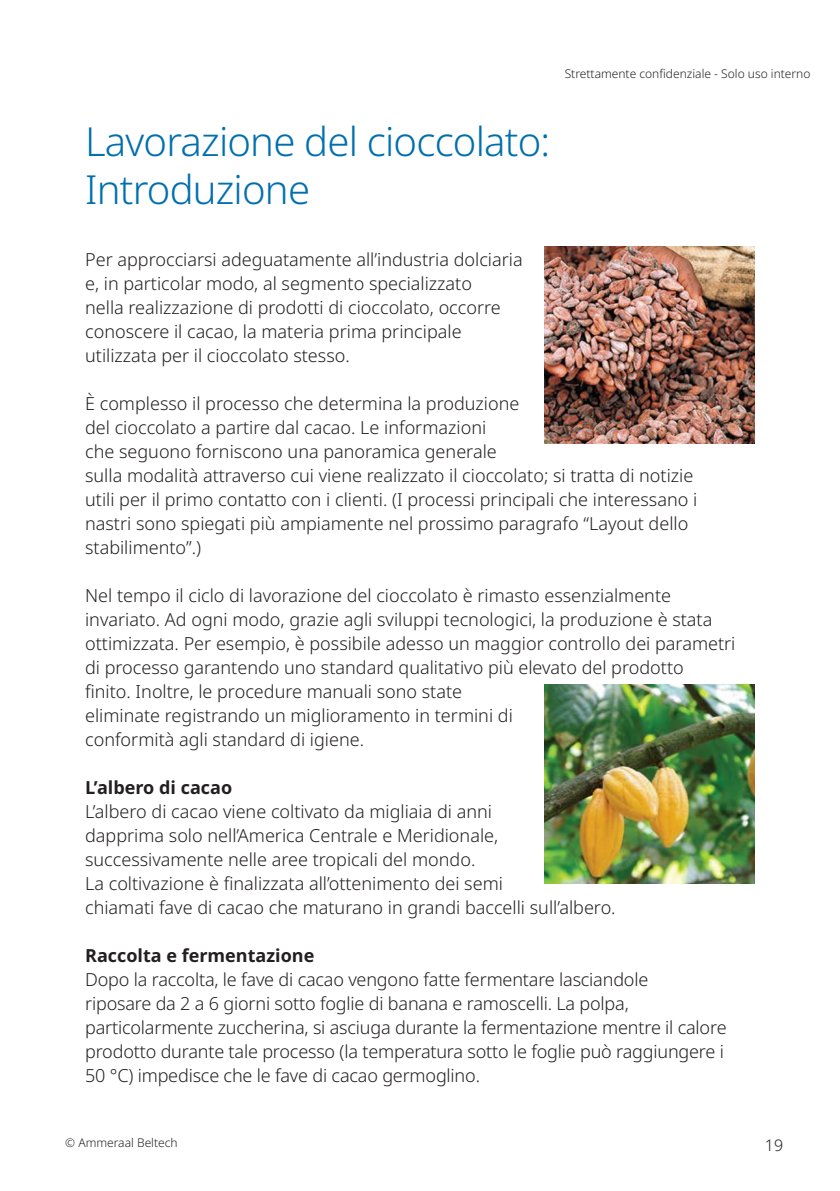
<style>
.page{position:relative;width:840px;height:1191px;background:#fff}
.page>*{position:absolute;margin:0;border:0;box-sizing:border-box;transform-origin:0 0}
.t1{font:300 40px "Noto Sans";letter-spacing:-.02em;color:#006faf}
.t2{font:300 18px/24px "Noto Sans";color:#231f20}
.t3{font:700 18px "Noto Sans";color:#231f20}
.t4{font:300 16px "Noto Sans";color:#231f20}
.t5{font:300 12px "Noto Sans";color:#231f20}
</style>
<div class="page">
<img style="left:544px;top:246px;width:210px;height:198px">
<img style="left:544px;top:685px;width:210px;height:198px">
<p class="t5" style="left:564px;top:65px;width:247px">Strettamente confidenziale - Solo uso interno</p>
<p class="t1" style="left:85px;top:114px;width:466px">Lavorazione del cioccolato:</p>
<p class="t1" style="left:85px;top:162px;width:226px">Introduzione</p>
<p class="t2" style="left:85px;top:248px;width:439px">Per approcciarsi adeguatamente all’industria dolciaria</p>
<p class="t2" style="left:85px;top:272px;width:388px">e, in particolar modo, al segmento specializzato</p>
<p class="t2" style="left:85px;top:296px;width:417px">nella realizzazione di prodotti di cioccolato, occorre</p>
<p class="t2" style="left:85px;top:320px;width:378px">conoscere il cacao, la materia prima principale utilizzata per il cioccolato stesso.</p>
<p class="t2" style="left:85px;top:392px;width:435px">È complesso il processo che determina la produzione</p>
<p class="t2" style="left:85px;top:416px;width:402px">del cioccolato a partire dal cacao. Le informazioni</p>
<p class="t2" style="left:85px;top:440px;width:413px">che seguono forniscono una panoramica generale</p>
<p class="t2" style="left:85px;top:464px;width:609px">sulla modalità attraverso cui viene realizzato il cioccolato; si tratta di notizie</p>
<p class="t2" style="left:85px;top:488px;width:613px">utili per il primo contatto con i clienti. (I processi principali che interessano i</p>
<p class="t2" style="left:85px;top:512px;width:604px">nastri sono spiegati più ampiamente nel prossimo paragrafo “Layout dello</p>
<p class="t2" style="left:85px;top:536px;width:117px">stabilimento”.)</p>
<p class="t2" style="left:85px;top:584px;width:587px">Nel tempo il ciclo di lavorazione del cioccolato è rimasto essenzialmente</p>
<p class="t2" style="left:85px;top:608px;width:628px">invariato. Ad ogni modo, grazie agli sviluppi tecnologici, la produzione è stata</p>
<p class="t2" style="left:85px;top:632px;width:651px">ottimizzata. Per esempio, è possibile adesso un maggior controllo dei parametri</p>
<p class="t2" style="left:85px;top:656px;width:599px">di processo garantendo uno standard qualitativo più elevato del prodotto</p>
<p class="t2" style="left:85px;top:680px;width:378px">finito. Inoltre, le procedure manuali sono state</p>
<p class="t2" style="left:85px;top:704px;width:429px">eliminate registrando un miglioramento in termini di</p>
<p class="t2" style="left:85px;top:728px;width:280px">conformità agli standard di igiene.</p>
<p class="t3" style="left:85px;top:775px;width:148px">L’albero di cacao</p>
<p class="t2" style="left:85px;top:800px;width:408px">L’albero di cacao viene coltivato da migliaia di anni</p>
<p class="t2" style="left:85px;top:824px;width:414px">dapprima solo nell’America Centrale e Meridionale,</p>
<p class="t2" style="left:85px;top:848px;width:391px">successivamente nelle aree tropicali del mondo.</p>
<p class="t2" style="left:85px;top:872px;width:419px">La coltivazione è finalizzata all’ottenimento dei semi</p>
<p class="t2" style="left:85px;top:896px;width:531px">chiamati fave di cacao che maturano in grandi baccelli sull’albero.</p>
<p class="t3" style="left:85px;top:943px;width:231px">Raccolta e fermentazione</p>
<p class="t2" style="left:85px;top:968px;width:564px">Dopo la raccolta, le fave di cacao vengono fatte fermentare lasciandole</p>
<p class="t2" style="left:85px;top:992px;width:642px">riposare da 2 a 6 giorni sotto foglie di banana e ramoscelli. La polpa, particolarmente zuccherina, si asciuga durante la fermentazione mentre il calore prodotto durante tale processo (la temperatura sotto le foglie può raggiungere i</p>
<p class="t2" style="left:85px;top:1064px;width:396px">50 °C) impedisce che le fave di cacao germoglino.</p>
<p class="t5" style="left:65px;top:1134px;width:114px">© Ammeraal Beltech</p>
<p class="t4" style="left:764px;top:1134px;width:20px">19</p>
</div>
